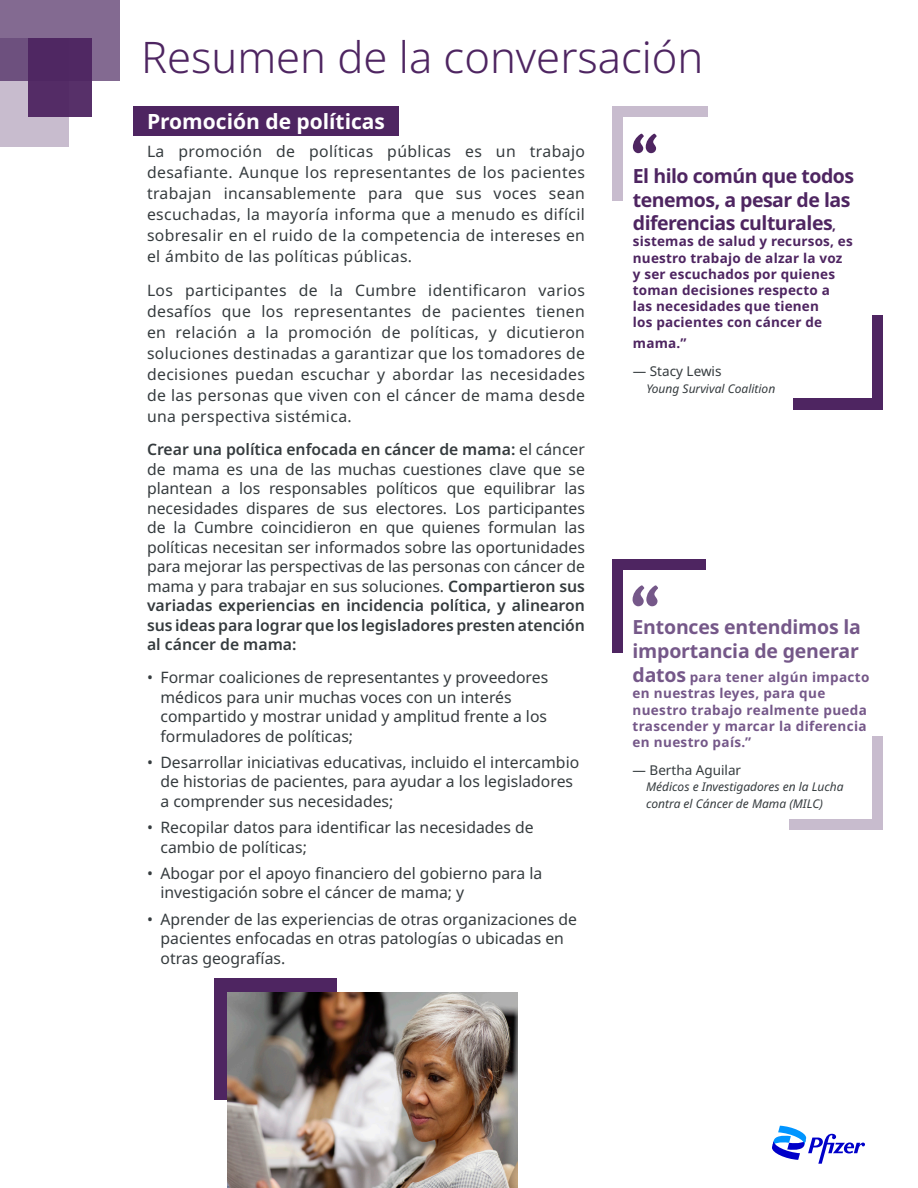
<style>
.page{position:relative;width:918px;height:1188px;background:#fff}
.page>*{position:absolute;margin:0;border:0;box-sizing:border-box;transform-origin:0 0}
.headline{font:300 43.5px "Noto Sans";color:#4e2561}
.body{font:700 21px "Noto Sans";color:#fff}
.body-2{font:700 19.5px/23.7px "Noto Sans";letter-spacing:-.025em;color:#4e2561}
.body-3{font:700 19.5px/24px "Noto Sans";letter-spacing:-.01em;color:#755889}
.body-4{font:15.75px/19.5px "Noto Sans";color:#353b3e}
.body-5{font:700 13.5px/16.2px "Noto Sans";letter-spacing:.015em;color:#4e2561}
.body-6{font:700 13.5px/16.2px "Noto Sans";letter-spacing:.025em;color:#755889}
.body-7{font:13.5px "Noto Sans";color:#353b3e}
.body-8{font:italic 12px/16.5px "Noto Sans";color:#353b3e}
.s1{font-weight:600}
.s2{font-size:13.5px}
.s3{font-size:19.5px}
</style>
<div class="page">
<div style="left:0;top:38px;width:68px;height:109px;background:#c8bcce"></div>
<svg style="left:0;top:0;width:120px;height:81px;background:#7f658d"></svg>
<div style="left:28px;top:38px;width:64px;height:79px;background:#4e2561"></div>
<svg style="left:773px;top:1126px;width:92px;height:38px"></svg>
<div style="left:134px;top:106px;width:265px;height:30px;background:#4e2561"></div>
<div style="left:214px;top:978px;width:123px;height:122px;background:#4e2561"></div>
<img style="left:227px;top:992px;width:290px;height:196px">
<div style="left:793px;top:315px;width:89px;height:95px;background:#4e2561"></div>
<div style="left:612px;top:106px;width:95px;height:94px;background:#c8bcce"></div>
<div style="left:623px;top:117px;width:249px;height:280px;background:#fff"></div>
<svg style="left:633px;top:134px;width:24px;height:19px"></svg>
<div style="left:789px;top:736px;width:93px;height:93px;background:#c8bcce"></div>
<div style="left:612px;top:559px;width:93px;height:93px;background:#4e2561"></div>
<div style="left:623px;top:570px;width:249px;height:249px;background:#fff"></div>
<svg style="left:633px;top:585px;width:25px;height:21px"></svg>
<p class="headline" style="left:141px;top:26px;width:564px">Resumen de la conversación</p>
<p class="body" style="left:147px;top:106px;width:240px">Promoción de políticas</p>
<p class="body-4" style="left:147px;top:141px;width:440px;line-height:21px;text-align:justify">La promoción de políticas públicas es un trabajo desafiante. Aunque los representantes de los pacientes trabajan incansablemente para que sus voces sean escuchadas, la mayoría informa que a menudo es difícil sobresalir en el ruido de la competencia de intereses en el ámbito de las políticas públicas.</p>
<p class="body-4" style="left:147px;top:280px;width:440px;line-height:21px;text-align:justify">Los participantes de la Cumbre identificaron varios desafíos que los representantes de pacientes tienen en relación a la promoción de políticas, y dicutieron soluciones destinadas a garantizar que los tomadores de decisiones puedan escuchar y abordar las necesidades de las personas que viven con el cáncer de mama desde una perspectiva sistémica.</p>
<p class="body-4" style="left:147px;top:440px;width:440px;text-align:justify"><span class="s1">Crear una política enfocada en cáncer de mama:</span> el cáncer de mama es una de las muchas cuestiones clave que se plantean a los responsables políticos que equilibrar las necesidades dispares de sus electores. Los participantes de la Cumbre coincidieron en que quienes formulan las políticas necesitan ser informados sobre las oportunidades para mejorar las perspectivas de las personas con cáncer de mama y para trabajar en sus soluciones. <span class="s1">Compartieron sus variadas experiencias en incidencia política, y alinearon sus ideas para lograr que los legisladores presten atención al cáncer de mama:</span></p>
<p class="body-4" style="left:160px;top:668px;width:389px;text-indent:-14px">• Formar coaliciones de representantes y proveedores médicos para unir muchas voces con un interés compartido y mostrar unidad y amplitud frente a los formuladores de políticas;</p>
<p class="body-4" style="left:160px;top:753px;width:420px;text-indent:-14px">• Desarrollar iniciativas educativas, incluido el intercambio de historias de pacientes, para ayudar a los legisladores a comprender sus necesidades;</p>
<p class="body-4" style="left:160px;top:818px;width:375px;text-indent:-14px">• Recopilar datos para identificar las necesidades de cambio de políticas;</p>
<p class="body-4" style="left:160px;top:864px;width:383px;text-indent:-14px">• Abogar por el apoyo financiero del gobierno para la investigación sobre el cáncer de mama; y</p>
<p class="body-4" style="left:160px;top:910px;width:418px;text-indent:-14px">• Aprender de las experiencias de otras organizaciones de pacientes enfocadas en otras patologías o ubicadas en otras geografías.</p>
<p class="body-2" style="left:633px;top:164px;width:223px">El hilo común que todos tenemos, a pesar de las diferencias culturales<span class="s2">,</span></p>
<p class="body-5" style="left:633px;top:234px;width:222px">sistemas de salud y recursos, es nuestro trabajo de alzar la voz y ser escuchados por quienes toman decisiones respecto a<br>las necesidades que tienen<br>los pacientes con cáncer de</p>
<p class="body-5" style="left:633px;top:336px;width:55px">mama.”</p>
<p class="body-7" style="left:633px;top:362px;width:90px">— Stacy Lewis</p>
<p class="body-8" style="left:646px;top:380px;width:130px">Young Survival Coalition</p>
<p class="body-3" style="left:633px;top:615px;width:230px">Entonces entendimos la importancia de generar</p>
<p class="body-6" style="left:633px;top:669px;width:238px"><span class="s3">datos</span> para tener algún impacto en nuestras leyes, para que nuestro trabajo realmente pueda trascender y marcar la diferencia en nuestro país.”</p>
<p class="body-7" style="left:633px;top:760px;width:110px">— Bertha Aguilar</p>
<p class="body-8" style="left:646px;top:779px;width:199px">Médicos e Investigadores en la Lucha contra el Cáncer de Mama (MILC)</p>
</div>
